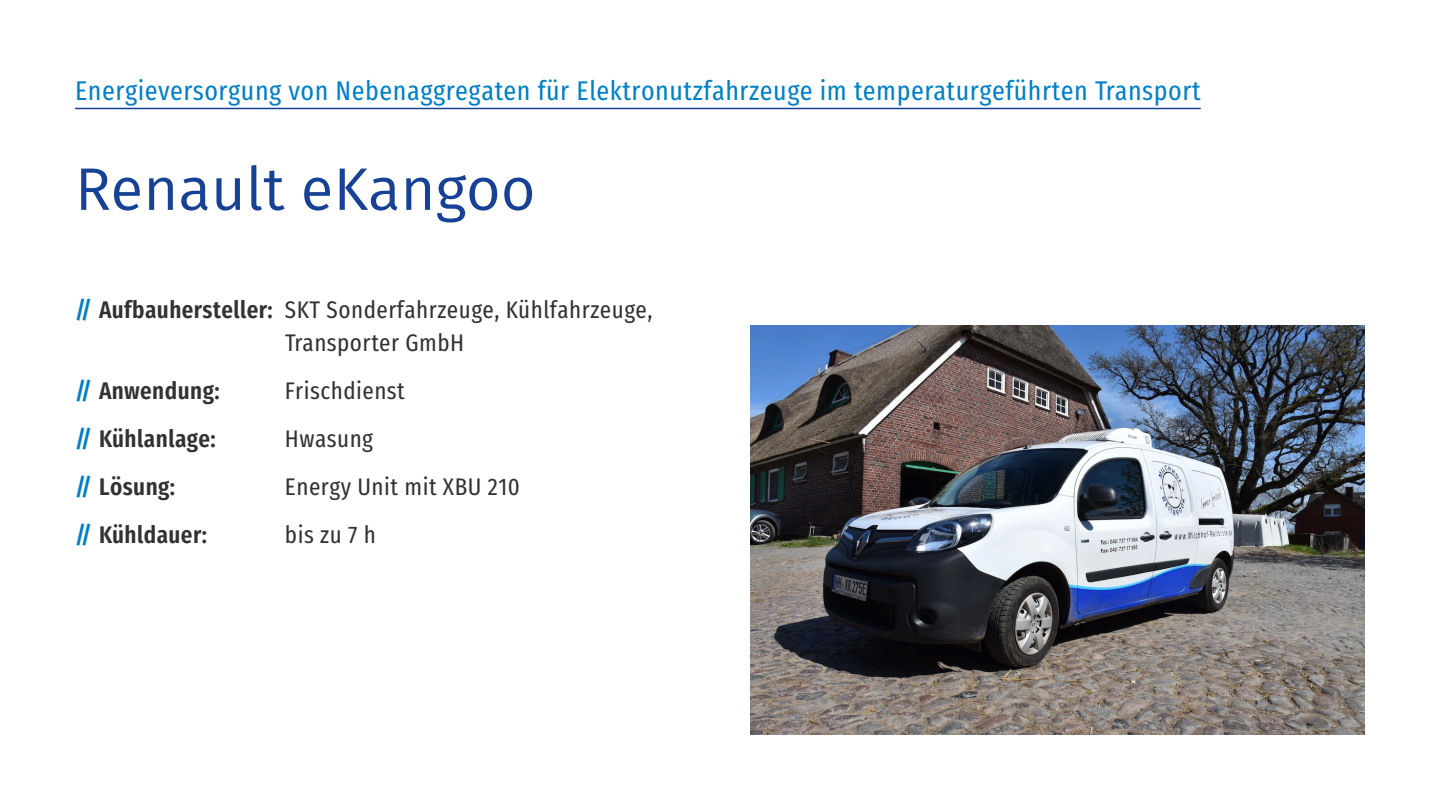
<style>
.page{position:relative;width:1440px;height:810px;background:#fff}
.page>*{position:absolute;margin:0;border:0;box-sizing:border-box;transform-origin:0 0}
.hl{font:60px "Fira Sans";color:#164194}
.t1{font:27px "Fira Sans Condensed";letter-spacing:.02em;color:#0080c8}
.bullets{font:24px/33px "Fira Sans Condensed";letter-spacing:.02em;color:#323232}
.bullets-2{font:600 24px "Fira Sans Condensed";letter-spacing:.02em;color:#323232}
.s1{font-weight:600;color:#0080c8}
.s2{font-weight:600}
.s3{color:#0080c8}
</style>
<div class="page">
<img style="left:750px;top:325px;width:615px;height:410px">
<hr style="left:75px;top:108px;width:1126px;height:1px;background:#164194">
<p class="t1" style="left:75px;top:66px;width:1127px">Energieversorgung von Nebenaggregaten für Elektronutzfahrzeuge im temperaturgeführten Transport</p>
<p class="hl" style="left:75px;top:144px;width:462px">Renault eKangoo</p>
<p class="bullets" style="left:285px;top:290px;width:369px;text-indent:-210px"><span class="s1">//</span> <span class="s2">Aufbauhersteller:</span> SKT Sonderfahrzeuge, Kühlfahrzeuge,<br>Transporter GmbH</p>
<p class="bullets-2" style="left:75px;top:368px;width:146px"><span class="s3">//</span> Anwendung:</p>
<p class="bullets" style="left:285px;top:371px;width:121px">Frischdienst</p>
<p class="bullets-2" style="left:75px;top:416px;width:142px"><span class="s3">//</span> Kühlanlage:</p>
<p class="bullets" style="left:285px;top:419px;width:90px">Hwasung</p>
<p class="bullets-2" style="left:75px;top:464px;width:102px"><span class="s3">//</span> Lösung:</p>
<p class="bullets" style="left:285px;top:467px;width:236px">Energy Unit mit XBU 210</p>
<p class="bullets-2" style="left:75px;top:512px;width:134px"><span class="s3">//</span> Kühldauer:</p>
<p class="bullets" style="left:285px;top:515px;width:92px">bis zu 7 h</p>
</div>
